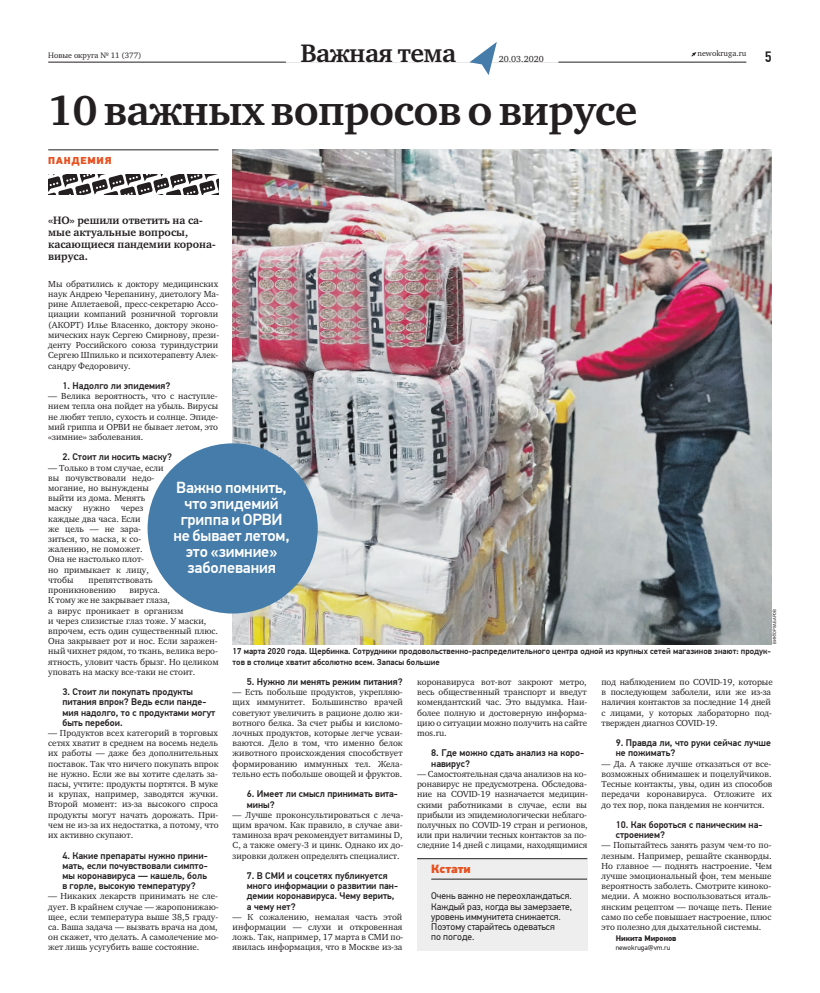
<style>
.page{position:relative;width:820px;height:993px;background:#fff}
.page>*{position:absolute;margin:0;border:0;box-sizing:border-box;transform-origin:0 0}
.t1{font:700 43px "Charter ITC";letter-spacing:-.015em;color:#231f20}
.t2{font:700 26px "Charter ITC";letter-spacing:-.02em;color:#231f20}
.t3{font:500 16px/16px "PF Din Text Pro";letter-spacing:-.01em;color:#fff;text-align:center}
.t4{font:500 15px "PF Din Text Cond Pro";color:#231f20}
.t5{font:900 12px "PF Din Text Pro";color:#e65120}
.t6{font:700 11px/12px "Charter ITC";color:#231f20}
.t7{font:900 10px "PF Din Text Pro";letter-spacing:.07em;color:#e65120}
.t8{font:500 9.6px/10.2px "PF Din Text Pro";color:#231f20}
.t9{font:9.6px/10.2px "PF Din Text Pro";color:#231f20}
.t10{font:9px/10.2px "Charter ITC";color:#231f20;text-align:justify}
.t11{font:500 8.5px/10.2px "PF Din Text Pro";color:#231f20}
.t12{font:8px "Charter ITC";color:#231f20}
.t13{font:700 8px "PF Din Text Pro";color:#231f20}
.t14{font:7px "PF Din Text Pro";color:#231f20}
.t15{font:4.5px "PF Din Text Pro";color:#231f20}
</style>
<div class="page">
<svg style="left:691px;top:52px;width:5px;height:5px"></svg>
<hr style="left:48px;top:62px;width:698px;height:1px;background:#231f20">
<div style="left:286px;top:43px;width:272px;height:20px;background:#fff"></div>
<svg style="left:469px;top:42px;width:27px;height:33px"></svg>
<svg style="left:48px;top:174px;width:170px;height:21px"></svg>
<hr style="left:48px;top:150px;width:170px;height:1px;background:#231f20">
<img style="left:232px;top:150px;width:539px;height:494px">
<div style="left:147px;top:443px;width:170px;height:170px;background:#457ca9;border-radius:50%"></div>
<div style="left:417px;top:858px;width:170px;height:92px;background:#eeeeef"></div>
<hr style="left:417px;top:858px;width:170px;height:1px;background:#231f20">
<hr style="left:431px;top:878px;width:155px;height:1px;background:#231f20">
<p class="t12" style="left:48px;top:50px;width:95px">Новые округа № 11 (377)</p>
<p class="t2" style="left:300px;top:37px;width:157px">Важная тема</p>
<p class="t12" style="left:697px;top:48px;width:50px">newokruga.ru</p>
<p class="t10" style="left:498px;top:54px;width:47px">20.03.2020</p>
<p class="t1" style="left:48px;top:83px;width:590px">10 важных вопросов о вирусе</p>
<p class="t7" style="left:48px;top:157px;width:65px">ПАНДЕМИЯ</p>
<p class="t4" style="left:764px;top:51px;width:8px">5</p>
<p class="t6" style="left:48px;top:214px;width:169px">«НО» решили ответить на са&shy;мые актуальные вопросы, касающиеся пандемии корона&shy;вируса.</p>
<p class="t10" style="left:48px;top:278px;width:172px;text-align:left">Мы обратились к доктору медицинских наук Андрею Черепанину, диетологу Ма&shy;рине Аплетаевой, пресс-секретарю Ассо&shy;циации компаний розничной торговли (АКОРТ) Илье Власенко, доктору эконо&shy;мических наук Сергею Смирнову, прези&shy;денту Российского союза туриндустрии Сергею Шпилько и психотерапевту Алек&shy;сандру Федоровичу.</p>
<p class="t8" style="left:62px;top:381px;width:109px">1. Надолго ли эпидемия?</p>
<p class="t10" style="left:48px;top:391px;width:171px">— Велика вероятность, что с наступле&shy;нием тепла она пойдет на убыль. Вирусы не любят тепло, сухость и солнце. Эпиде&shy;мий гриппа и ОРВИ не бывает летом, это «зимние» заболевания.</p>
<p class="t8" style="left:62px;top:453px;width:111px">2. Стоит ли носить маску?</p>
<p class="t10" style="left:48px;top:462px;width:117px;text-align:left">— Только в том случае, если вы почувствовали недо&shy;могание, но вынуждены выйти из дома. Менять маску нужно через каждые два часа. Если<br>же цель — не зара&shy;зиться, то маска, к со&shy;жалению, не поможет.<br>Она не настолько плот-<br>но примыкает к лицу, чтобы</p>
<p class="t3" style="left:173px;top:481px;width:118px">Важно помнить, что эпидемий гриппа и ОРВИ не бывает летом, это «зимние» заболевания</p>
<p class="t10" style="left:48px;top:574px;width:106px;text-indent:40px">препятствовать проникновению</p>
<p class="t10" style="left:48px;top:584px;width:172px;text-align:left;text-indent:81px">вируса.<br>К тому же не закрывает глаза,<br>а вирус проникает в организм<br>и через слизистые глаз тоже. У маски, впрочем, есть один существенный плюс.<br>Она закрывает рот и нос. Если заражен&shy;ный чихнет рядом, то ткань, велика веро&shy;ятность, уловит часть брызг. Но целиком уповать на маску все-таки не стоит.</p>
<p class="t8" style="left:62px;top:687px;width:154px">3. Стоит ли покупать продукты питания впрок? Ведь если панде&shy;мия надолго, то с продуктами могут быть перебои.</p>
<p class="t10" style="left:48px;top:727px;width:172px">— Продуктов всех категорий в торговых сетях хватит в среднем на восемь недель их работы — даже без дополнительных поставок. Так что ничего покупать впрок не нужно. Если же вы хотите сделать за&shy;пасы, учтите: продукты портятся. В муке и крупах, например, заводятся жучки.<br>Второй момент: из-за высокого спроса продукты могут начать дорожать. При&shy;чем не из-за их недостатка, а потому, что их активно скупают.</p>
<p class="t8" style="left:62px;top:850px;width:147px;text-align:justify">4. Какие препараты нужно прини&shy;мать, если почувствовали симпто&shy;мы коронавируса — кашель, боль в горле, высокую температуру?</p>
<p class="t10" style="left:48px;top:890px;width:172px">— Никаких лекарств принимать не сле&shy;дует. В крайнем случае — жаропонижаю&shy;щее, если температура выше 38,5 граду&shy;са. Ваша задача — вызвать врача на дом, он скажет, что делать. А самолечение мо&shy;жет лишь усугубить ваше состояние.</p>
<p class="t15" style="left:772px;top:644px;width:36px;rotate:-90deg">ВИКТОР ХАБАРОВ</p>
<p class="t11" style="left:232px;top:647px;width:539px">17 марта 2020 года. Щербинка. Сотрудники продовольственно-распределительного центра одной из крупных сетей магазинов знают: продук&shy;тов в столице хватит абсолютно всем. Запасы большие</p>
<p class="t10" style="left:601px;top:676px;width:173px;text-align:left">под наблюдением по COVID-19, которые в последующем заболели, или же из-за наличия контактов за последние 14 дней с лицами, у которых лабораторно под&shy;твержден диагноз COVID-19.</p>
<p class="t8" style="left:615px;top:738px;width:157px">9. Правда ли, что руки сейчас лучше не пожимать?</p>
<p class="t10" style="left:601px;top:758px;width:172px">— Да. А также лучше отказаться от все&shy;возможных обнимашек и поцелуйчиков.<br>Тесные контакты, увы, один из способов передачи коронавируса. Отложите их до тех пор, пока пандемия не кончится.</p>
<p class="t8" style="left:615px;top:820px;width:148px">10. Как бороться с паническим на&shy;строением?</p>
<p class="t10" style="left:601px;top:839px;width:172px">— Попытайтесь занять разум чем-то по&shy;лезным. Например, решайте сканворды.<br>Но главное — поднять настроение. Чем лучше эмоциональный фон, тем меньше вероятность заболеть. Смотрите киноко&shy;медии. А можно воспользоваться италь&shy;янским рецептом — почаще петь. Пение само по себе повышает настроение, плюс это полезно для дыхательной системы.</p>
<p class="t13" style="left:615px;top:933px;width:62px">Никита Миронов</p>
<p class="t14" style="left:615px;top:944px;width:56px">newokruga@vm.ru</p>
<p class="t8" style="left:247px;top:677px;width:157px">5. Нужно ли менять режим питания?</p>
<p class="t10" style="left:232px;top:686px;width:172px">— Есть побольше продуктов, укрепляю&shy;щих иммунитет. Большинство врачей советуют увеличить в рационе долю жи&shy;вотного белка. За счет рыбы и кисломо&shy;лочных продуктов, которые легче усваи&shy;ваются. Дело в том, что именно белок животного происхождения способствует формированию иммунных тел. Жела&shy;тельно есть побольше овощей и фруктов.</p>
<p class="t8" style="left:247px;top:789px;width:152px">6. Имеет ли смысл принимать вита&shy;мины?</p>
<p class="t10" style="left:232px;top:809px;width:172px">— Лучше проконсультироваться с леча&shy;щим врачом. Как правило, в случае ави&shy;таминоза врач рекомендует витамины D, C, а также омегу-3 и цинк. Однако их до&shy;зировки должен определять специалист.</p>
<p class="t8" style="left:247px;top:871px;width:153px">7. В СМИ и соцсетях публикуется много информации о развитии пан&shy;демии коронавируса. Чему верить, а чему нет?</p>
<p class="t10" style="left:232px;top:911px;width:172px;text-align:left">— К сожалению, немалая часть этой информации — слухи и откровенная ложь. Так, например, 17 марта в СМИ по&shy;явилась информация, что в Москве из-за</p>
<p class="t10" style="left:417px;top:676px;width:172px">коронавируса вот-вот закроют метро, весь общественный транспорт и введут комендантский час. Это выдумка. Наи&shy;более полную и достоверную информа&shy;цию о ситуации можно получить на сайте mos.ru.</p>
<p class="t8" style="left:431px;top:748px;width:154px">8. Где можно сдать анализ на коро&shy;навирус?</p>
<p class="t10" style="left:417px;top:768px;width:172px;text-align:left">— Самостоятельная сдача анализов на ко&shy;ронавирус не предусмотрена. Обследова&shy;ние на COVID-19 назначается медицин&shy;скими работниками в случае, если вы прибыли из эпидемиологически неблаго&shy;получных по COVID-19 стран и регионов, или при наличии тесных контактов за по&shy;следние 14 дней с лицами, находящимися</p>
<p class="t5" style="left:431px;top:863px;width:41px">Кстати</p>
<p class="t9" style="left:431px;top:891px;width:142px">Очень важно не переохлаждаться.<br>Каждый раз, когда вы замерзаете, уровень иммунитета снижается.<br>Поэтому старайтесь одеваться<br>по погоде.</p>
</div>
